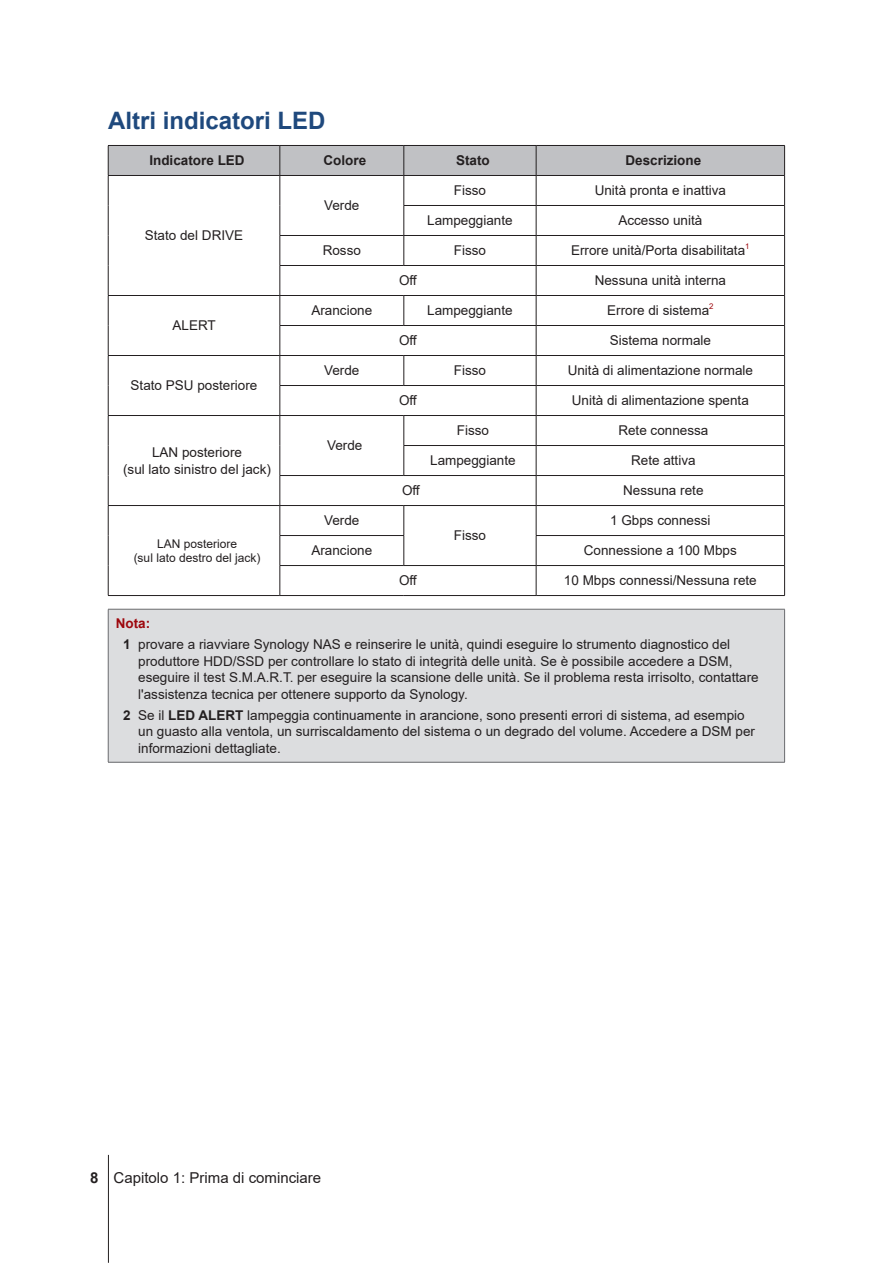
<style>
.page{position:relative;width:893px;height:1263px;background:#fff}
.page>*{position:absolute;margin:0;border:0;box-sizing:border-box;transform-origin:0 0}
.H3-sidebar{font:700 24px "Arial";color:#1f497d}
.t1{font:15px "Arial";color:#231f20}
.xBodyCenter{font:13.5px/16.5px "Arial";color:#231f20}
.XHeadCenter{font:700 13.5px "Arial";color:#231f20}
.Warning-sidebar{font:700 13.5px "Arial";color:#9d070d}
.xBodyCenter-2{font:12px/14.4px "Arial";color:#231f20;text-align:center}
.xBodyCenter-3{font:7.8px "Arial";color:#9d070d}
.s1{font-weight:700}
</style>
<div class="page">
<hr style="left:108px;top:1155px;width:1px;height:108px;background:#231f20">
<svg style="left:108px;top:145px;width:677px;height:450px"></svg>
<hr style="left:108px;top:595px;width:172px;height:1px;background:#231f20">
<hr style="left:280px;top:595px;width:124px;height:1px;background:#231f20">
<hr style="left:404px;top:595px;width:132px;height:1px;background:#231f20">
<hr style="left:536px;top:595px;width:249px;height:1px;background:#231f20">
<div style="left:108px;top:609px;width:677px;height:153px;background:#dcdddf"></div>
<hr style="left:108px;top:609px;width:677px;height:1px;background:#6c6d70">
<hr style="left:108px;top:609px;width:1px;height:153px;background:#6c6d70">
<hr style="left:784px;top:609px;width:1px;height:153px;background:#6c6d70">
<hr style="left:108px;top:762px;width:677px;height:1px;background:#6c6d70">
<p class="H3-sidebar" style="left:108px;top:103px;width:219px">Altri indicatori LED</p>
<p class="XHeadCenter" style="left:149px;top:151px;width:97px">Indicatore LED</p>
<p class="XHeadCenter" style="left:323px;top:151px;width:44px">Colore</p>
<p class="XHeadCenter" style="left:456px;top:151px;width:35px">Stato</p>
<p class="XHeadCenter" style="left:625px;top:151px;width:77px">Descrizione</p>
<p class="xBodyCenter" style="left:145px;top:227px;width:100px">Stato del DRIVE</p>
<p class="xBodyCenter" style="left:173px;top:317px;width:45px">ALERT</p>
<p class="xBodyCenter" style="left:131px;top:377px;width:128px">Stato PSU posteriore</p>
<p class="xBodyCenter" style="left:123px;top:444px;width:149px;text-align:center">LAN posteriore<br>(sul lato sinistro del jack)</p>
<p class="xBodyCenter-2" style="left:134px;top:536px;width:128px">LAN posteriore<br>(sul lato destro del jack)</p>
<p class="xBodyCenter" style="left:324px;top:197px;width:37px">Verde</p>
<p class="xBodyCenter" style="left:454px;top:182px;width:34px">Fisso</p>
<p class="xBodyCenter" style="left:595px;top:182px;width:133px">Unità pronta e inattiva</p>
<p class="xBodyCenter" style="left:427px;top:212px;width:87px">Lampeggiante</p>
<p class="xBodyCenter" style="left:618px;top:212px;width:86px">Accesso unità</p>
<p class="xBodyCenter" style="left:323px;top:242px;width:40px">Rosso</p>
<p class="xBodyCenter" style="left:454px;top:242px;width:34px">Fisso</p>
<p class="xBodyCenter" style="left:571px;top:242px;width:176px">Errore unità/Porta disabilitata</p>
<p class="xBodyCenter-3" style="left:745px;top:241px;width:6px">1</p>
<p class="xBodyCenter" style="left:399px;top:272px;width:20px">Off</p>
<p class="xBodyCenter" style="left:595px;top:272px;width:133px">Nessuna unità interna</p>
<p class="xBodyCenter" style="left:311px;top:302px;width:62px">Arancione</p>
<p class="xBodyCenter" style="left:427px;top:302px;width:87px">Lampeggiante</p>
<p class="xBodyCenter" style="left:607px;top:302px;width:104px">Errore di sistema</p>
<p class="xBodyCenter-3" style="left:709px;top:301px;width:6px">2</p>
<p class="xBodyCenter" style="left:399px;top:332px;width:20px">Off</p>
<p class="xBodyCenter" style="left:610px;top:332px;width:103px">Sistema normale</p>
<p class="xBodyCenter" style="left:324px;top:362px;width:37px">Verde</p>
<p class="xBodyCenter" style="left:454px;top:362px;width:34px">Fisso</p>
<p class="xBodyCenter" style="left:568px;top:362px;width:187px">Unità di alimentazione normale</p>
<p class="xBodyCenter" style="left:399px;top:392px;width:20px">Off</p>
<p class="xBodyCenter" style="left:572px;top:392px;width:179px">Unità di alimentazione spenta</p>
<p class="xBodyCenter" style="left:327px;top:437px;width:37px">Verde</p>
<p class="xBodyCenter" style="left:324px;top:512px;width:37px">Verde</p>
<p class="xBodyCenter" style="left:457px;top:422px;width:34px">Fisso</p>
<p class="xBodyCenter" style="left:618px;top:422px;width:92px">Rete connessa</p>
<p class="xBodyCenter" style="left:430px;top:452px;width:87px">Lampeggiante</p>
<p class="xBodyCenter" style="left:631px;top:452px;width:66px">Rete attiva</p>
<p class="xBodyCenter" style="left:402px;top:482px;width:20px">Off</p>
<p class="xBodyCenter" style="left:623px;top:482px;width:82px">Nessuna rete</p>
<p class="xBodyCenter" style="left:454px;top:527px;width:34px">Fisso</p>
<p class="xBodyCenter" style="left:610px;top:512px;width:102px">1 Gbps connessi</p>
<p class="xBodyCenter" style="left:311px;top:542px;width:62px">Arancione</p>
<p class="xBodyCenter" style="left:584px;top:542px;width:155px">Connessione a 100 Mbps</p>
<p class="xBodyCenter" style="left:399px;top:572px;width:20px">Off</p>
<p class="xBodyCenter" style="left:564px;top:572px;width:194px">10 Mbps connessi/Nessuna rete</p>
<p class="Warning-sidebar" style="left:116px;top:614px;width:36px">Nota:</p>
<p class="xBodyCenter" style="left:138px;top:636px;width:622px;text-indent:-15px"><span class="s1">1</span> provare a riavviare Synology NAS e reinserire le unità, quindi eseguire lo strumento diagnostico del produttore HDD/SSD per controllare lo stato di integrità delle unità. Se è possibile accedere a DSM, eseguire il test S.M.A.R.T. per eseguire la scansione delle unità. Se il problema resta irrisolto, contattare l'assistenza tecnica per ottenere supporto da Synology.</p>
<p class="xBodyCenter" style="left:138px;top:707px;width:618px;text-indent:-15px"><span class="s1">2</span> Se il <span class="s1">LED ALERT</span> lampeggia continuamente in arancione, sono presenti errori di sistema, ad esempio un guasto alla ventola, un surriscaldamento del sistema o un degrado del volume. Accedere a DSM per informazioni dettagliate.</p>
<p class="t1" style="left:90px;top:1167px;width:232px"><span class="s1">8</span> Capitolo 1: Prima di cominciare</p>
</div>
